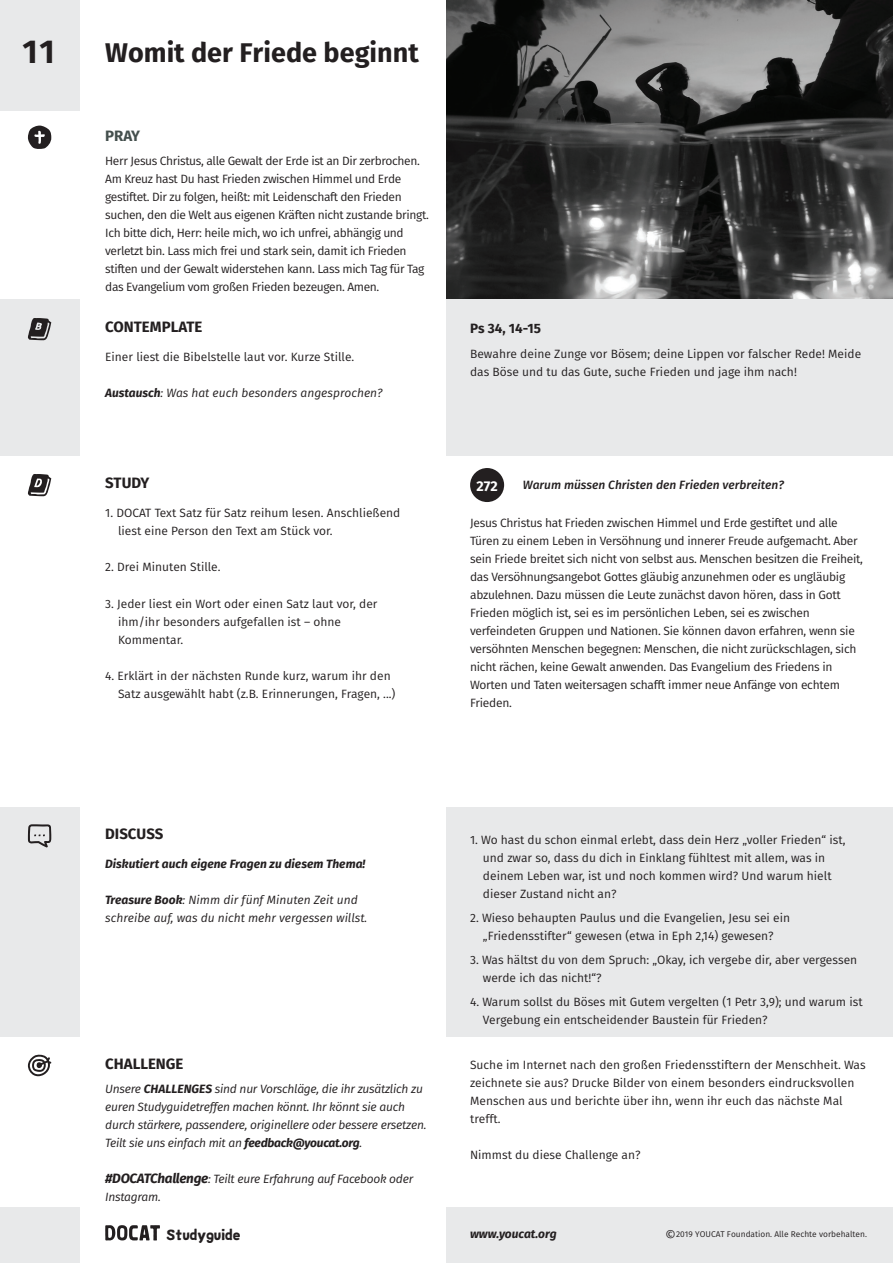
<style>
.page{position:relative;width:893px;height:1263px;background:#fff}
.page>*{position:absolute;margin:0;border:0;box-sizing:border-box;transform-origin:0 0}
.t1{font:700 33px "Fira Sans";color:#231f20}
.t2{font:700 27px "Fira Sans";color:#231f20}
.t3{font:700 15px "Fira Sans";color:#231f20}
.t4{font:700 15px "Fira Sans";color:#444f4d}
.t5{font:900 14.85px "Rockster";color:#231f20}
.t6{font:700 14.1px "Fira Sans";color:#fff}
.t7{font:700 13.5px "Fira Sans";color:#231f20}
.t8{font:12px/18px "Fira Sans";color:#231f20}
.t9{font:12px/18px "Fira Sans";letter-spacing:-.02em;color:#231f20}
.t10{font:italic 12px/18px "Fira Sans";letter-spacing:-.02em;color:#231f20}
.t11{font:italic 12px/18px "Fira Sans";color:#231f20}
.t12{font:italic 700 12px "Fira Sans";color:#231f20}
.t13{font:italic 500 12px "Fira Sans";color:#231f20}
.t14{font:8.4px "Fira Sans";color:#231f20}
.s1{font-weight:700}
.s2{font-weight:700;font-size:13.5px}
.s3{font-size:13.5px}
</style>
<div class="page">
<div style="left:446px;top:1207px;width:447px;height:56px;background:#e8e9ea"></div>
<div style="left:0;top:1207px;width:79px;height:56px;background:#e8e9ea"></div>
<img style="left:446px;top:0;width:447px;height:300px">
<svg style="left:28px;top:474px;width:23px;height:22px"></svg>
<div style="left:470px;top:468px;width:34px;height:34px;background:#231f20;border-radius:50%"></div>
<svg style="left:105px;top:1225px;width:55px;height:15px"></svg>
<div style="left:0;top:0;width:79px;height:111px;background:#e8e9ea"></div>
<div style="left:446px;top:300px;width:447px;height:156px;background:#e8e9ea"></div>
<div style="left:0;top:300px;width:79px;height:156px;background:#e8e9ea"></div>
<svg style="left:28px;top:126px;width:23px;height:23px"></svg>
<svg style="left:28px;top:318px;width:23px;height:23px"></svg>
<div style="left:0;top:807px;width:79px;height:229px;background:#e8e9ea"></div>
<div style="left:446px;top:807px;width:447px;height:229px;background:#e8e9ea"></div>
<svg style="left:28px;top:824px;width:23px;height:23px"></svg>
<svg style="left:28px;top:1054px;width:23px;height:22px"></svg>
<h1 class="t1" style="left:23px;top:24px;width:34px">11</h1>
<h2 class="t2" style="left:105px;top:30px;width:315px">Womit der Friede beginnt</h2>
<p class="t4" style="left:105px;top:123px;width:36px">PRAY</p>
<p class="t9" style="left:105px;top:152px;width:325px">Herr Jesus Christus, alle Gewalt der Erde ist an Dir zerbrochen.<br>Am Kreuz hast Du hast Frieden zwischen Himmel und Erde gestiftet. Dir zu folgen, heißt: mit Leidenschaft den Frieden suchen, den die Welt aus eigenen Kräften nicht zustande bringt.<br>Ich bitte dich, Herr: heile mich, wo ich unfrei, abhängig und verletzt bin. Lass mich frei und stark sein, damit ich Frieden stiften und der Gewalt widerstehen kann. Lass mich Tag für Tag das Evangelium vom großen Frieden bezeugen. Amen.</p>
<p class="t3" style="left:105px;top:315px;width:99px">CONTEMPLATE</p>
<p class="t8" style="left:105px;top:348px;width:251px">Einer liest die Bibelstelle laut vor. Kurze Stille.</p>
<p class="t11" style="left:105px;top:384px;width:279px"><span class="s1">Austausch</span>: Was hat euch besonders angesprochen?</p>
<p class="t7" style="left:470px;top:317px;width:72px">Ps 34, 14-15</p>
<p class="t8" style="left:470px;top:344px;width:393px">Bewahre deine Zunge vor Bösem; deine Lippen vor falscher Rede! Meide das Böse und tu das Gute, suche Frieden und jage ihm nach!</p>
<p class="t3" style="left:105px;top:471px;width:46px">STUDY</p>
<p class="t6" style="left:476px;top:474px;width:23px">272</p>
<p class="t13" style="left:523px;top:475px;width:263px">Warum müssen Christen den Frieden verbreiten?</p>
<p class="t8" style="left:118px;top:504px;width:284px;text-indent:-13px">1. DOCAT Text Satz für Satz reihum lesen. Anschließend liest eine Person den Text am Stück vor.</p>
<p class="t8" style="left:105px;top:558px;width:117px">2. Drei Minuten Stille.</p>
<p class="t8" style="left:118px;top:594px;width:261px;text-indent:-13px">3. Jeder liest ein Wort oder einen Satz laut vor, der ihm/ihr besonders aufgefallen ist – ohne<br>Kommentar.</p>
<p class="t8" style="left:118px;top:666px;width:279px;text-indent:-13px">4. Erklärt in der nächsten Runde kurz, warum ihr den<br>Satz ausgewählt habt (z.B. Erinnerungen, Fragen, ...)</p>
<p class="t9" style="left:470px;top:513px;width:394px">Jesus Christus hat Frieden zwischen Himmel und Erde gestiftet und alle Türen zu einem Leben in Versöhnung und innerer Freude aufgemacht. Aber sein Friede breitet sich nicht von selbst aus. Menschen besitzen die Freiheit, das Versöhnungsangebot Gottes gläubig anzunehmen oder es ungläubig abzulehnen. Dazu müssen die Leute zunächst davon hören, dass in Gott Frieden möglich ist, sei es im persönlichen Leben, sei es zwischen verfeindeten Gruppen und Nationen. Sie können davon erfahren, wenn sie versöhnten Menschen begegnen: Menschen, die nicht zurückschlagen, sich nicht rächen, keine Gewalt anwenden. Das Evangelium des Friedens in Worten und Taten weitersagen schafft immer neue Anfänge von echtem Frieden.</p>
<p class="t3" style="left:105px;top:821px;width:60px">DISCUSS</p>
<p class="t12" style="left:105px;top:854px;width:262px">Diskutiert auch eigene Fragen zu diesem Thema!</p>
<p class="t11" style="left:105px;top:891px;width:264px"><span class="s1">Treasure Book</span>: Nimm dir fünf Minuten Zeit und schreibe auf, was du nicht mehr vergessen willst.</p>
<p class="t3" style="left:105px;top:1051px;width:80px">CHALLENGE</p>
<p class="t10" style="left:105px;top:1080px;width:323px">Unsere <span class="s1">CHALLENGES</span> sind nur Vorschläge, die ihr zusätzlich zu euren Studyguidetreffen machen könnt. Ihr könnt sie auch durch stärkere, passendere, originellere oder bessere ersetzen.<br>Teilt sie uns einfach mit an <span class="s1">feedback@youcat.org</span>.</p>
<p class="t10" style="left:105px;top:1170px;width:310px"><span class="s2">#DOCATChallenge</span>: Teilt eure Erfahrung auf Facebook oder<br>Instagram.</p>
<p class="t8" style="left:483px;top:831px;width:364px;text-indent:-13px">1. Wo hast du schon einmal erlebt, dass dein Herz „voller Frieden“ ist, und zwar so, dass du dich in Einklang fühltest mit allem, was in deinem Leben war, ist und noch kommen wird? Und warum hielt dieser Zustand nicht an?</p>
<p class="t8" style="left:470px;top:909px;width:321px;text-align:center">2. Wieso behaupten Paulus und die Evangelien, Jesu sei ein „Friedensstifter“ gewesen (etwa in Eph 2,14) gewesen?</p>
<p class="t8" style="left:483px;top:951px;width:376px;text-indent:-13px">3. Was hältst du von dem Spruch: „Okay, ich vergebe dir, aber vergessen werde ich das nicht!“?</p>
<p class="t8" style="left:483px;top:993px;width:381px;text-indent:-13px">4. Warum sollst du Böses mit Gutem vergelten (1 Petr 3,9); und warum ist<br>Vergebung ein entscheidender Baustein für Frieden?</p>
<p class="t8" style="left:470px;top:1056px;width:397px">Suche im Internet nach den großen Friedensstiftern der Menschheit. Was zeichnete sie aus? Drucke Bilder von einem besonders eindrucksvollen Menschen aus und berichte über ihn, wenn ihr euch das nächste Mal trefft.</p>
<p class="t8" style="left:470px;top:1146px;width:172px">Nimmst du diese Challenge an?</p>
<p class="t5" style="left:166px;top:1224px;width:76px">Studyguide</p>
<p class="t14" style="left:665px;top:1228px;width:203px"><span class="s3">©</span>2019 YOUCAT Foundation. Alle Rechte vorbehalten.</p>
<p class="t12" style="left:470px;top:1224px;width:88px">www.youcat.org</p>
</div>
